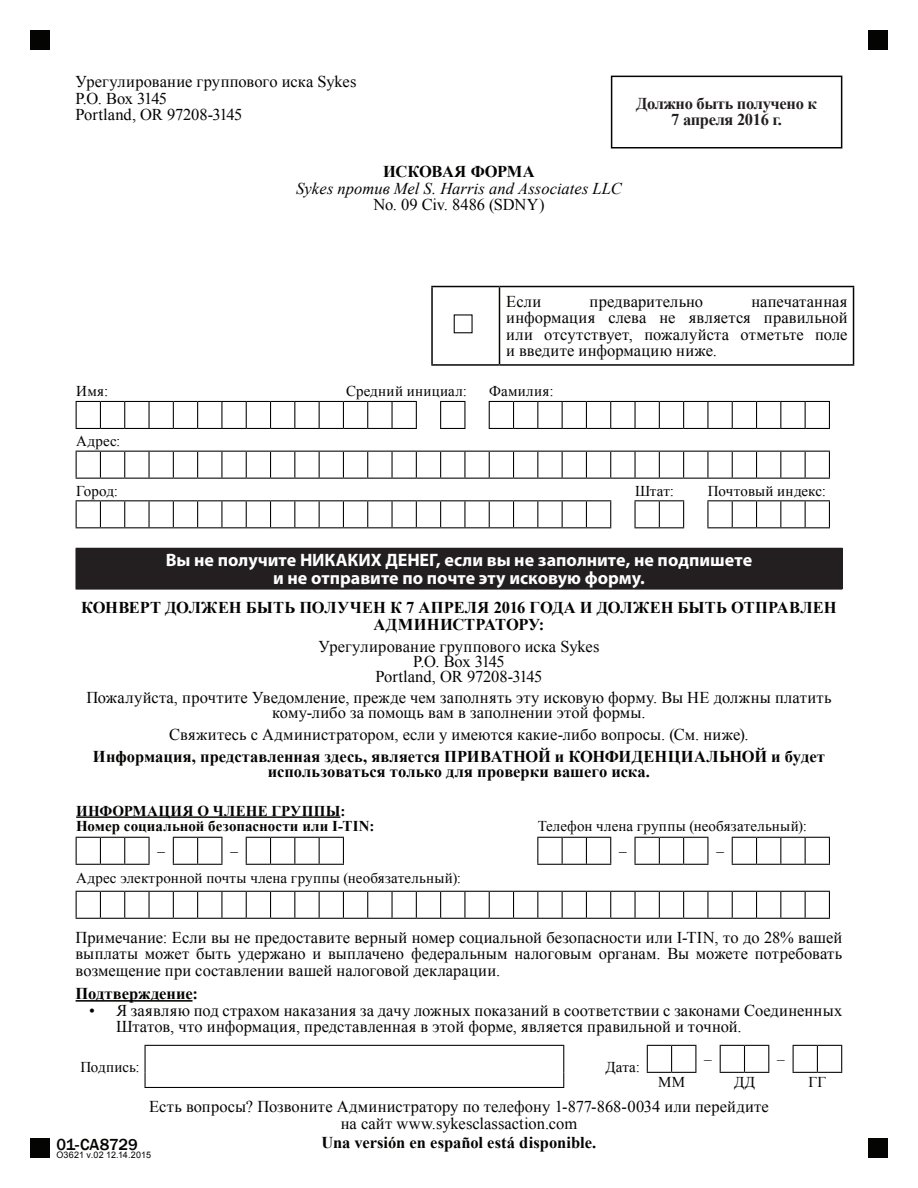
<style>
.page{position:relative;width:918px;height:1188px;background:#fff}
.page>*{position:absolute;margin:0;border:0;box-sizing:border-box;transform-origin:0 0}
.t1{font:700 18px/18px "Myriad Pro";color:#fff;text-align:center}
.t2{font:16.5px/16.5px "Times New Roman";letter-spacing:.005em;color:#040503;text-align:center}
.t3{font:700 16.5px/16.5px "Times New Roman";color:#040503;text-align:center}
.t4{font:italic 16.5px "Times New Roman";letter-spacing:.005em;color:#040503}
.t5{font:700 16.5px/16.5px "Times New Roman";letter-spacing:-.02em;color:#231f20;text-align:center}
.t6{font:700 16.5px "Times New Roman";letter-spacing:-.02em;color:#040503}
.t7{font:500 16.5px "Franklin Gothic";letter-spacing:-.005em;color:#040503}
.t8{font:15px "Times New Roman";letter-spacing:.01em;color:#040503}
.t9{font:700 15px/15px "Times New Roman";letter-spacing:.01em;color:#040503}
.t10{font:15px "Times New Roman";color:#231f20}
.t11{font:9px "Arial";letter-spacing:.01em;color:#040503}
</style>
<div class="page">
<div style="left:30px;top:30px;width:20px;height:20px;background:#040503"></div>
<div style="left:868px;top:30px;width:20px;height:20px;background:#040503"></div>
<div style="left:30px;top:1138px;width:20px;height:20px;background:#040503"></div>
<div style="left:868px;top:1138px;width:20px;height:20px;background:#040503"></div>
<hr style="left:76px;top:1000px;width:117px;height:2px;background:#040503">
<svg style="left:76px;top:451px;width:754px;height:28px"></svg>
<svg style="left:634px;top:500px;width:50px;height:28px"></svg>
<svg style="left:707px;top:500px;width:123px;height:28px"></svg>
<svg style="left:76px;top:500px;width:535px;height:28px"></svg>
<svg style="left:489px;top:401px;width:341px;height:28px"></svg>
<svg style="left:76px;top:401px;width:341px;height:28px"></svg>
<svg style="left:440px;top:401px;width:25px;height:28px"></svg>
<div style="left:76px;top:548px;width:766px;height:41px;background:#231f20"></div>
<hr style="left:842px;top:549px;width:1px;height:40px;background:#231f20">
<hr style="left:76px;top:589px;width:766px;height:1px;background:#231f20">
<svg style="left:634px;top:837px;width:74px;height:28px"></svg>
<svg style="left:732px;top:837px;width:98px;height:28px"></svg>
<svg style="left:537px;top:837px;width:74px;height:28px"></svg>
<hr style="left:634px;top:838px;width:2px;height:26px;background:#040503">
<svg style="left:76px;top:891px;width:754px;height:28px"></svg>
<svg style="left:76px;top:837px;width:74px;height:28px"></svg>
<svg style="left:173px;top:837px;width:49px;height:28px"></svg>
<svg style="left:246px;top:837px;width:98px;height:28px"></svg>
<hr style="left:76px;top:816px;width:264px;height:2px;background:#040503">
<hr style="left:145px;top:1087px;width:419px;height:1px;background:#040503">
<hr style="left:145px;top:1045px;width:419px;height:1px;background:#040503">
<svg style="left:145px;top:1046px;width:1px;height:41px"></svg>
<svg style="left:563px;top:1046px;width:1px;height:41px"></svg>
<svg style="left:720px;top:1045px;width:49px;height:28px"></svg>
<svg style="left:793px;top:1045px;width:49px;height:28px"></svg>
<svg style="left:647px;top:1045px;width:49px;height:28px"></svg>
<div style="left:611px;top:76px;width:231px;height:72px;border:2px solid #040503"></div>
<hr style="left:431px;top:286px;width:68px;height:1px;background:#040503">
<hr style="left:431px;top:287px;width:2px;height:77px;background:#040503">
<hr style="left:500px;top:286px;width:354px;height:1px;background:#040503">
<hr style="left:499px;top:287px;width:1px;height:77px;background:#040503">
<hr style="left:853px;top:287px;width:1px;height:77px;background:#040503">
<hr style="left:431px;top:364px;width:68px;height:2px;background:#040503">
<hr style="left:500px;top:364px;width:354px;height:2px;background:#040503">
<div style="left:454px;top:314px;width:19px;height:19px;border:1px solid #040503"></div>
<p class="t2" style="left:76px;top:73px;width:282px;text-align:left">Урегулирование группового иска Sykes<br>P.O. Box 3145<br>Portland, OR 97208-3145</p>
<p class="t5" style="left:636px;top:94px;width:182px">Должно быть получено к<br>7 апреля 2016 г.</p>
<p class="t6" style="left:383px;top:160px;width:153px">ИСКОВАЯ ФОРМА</p>
<p class="t4" style="left:296px;top:177px;width:327px">Sykes против Mel S. Harris and Associates LLC</p>
<p class="t2" style="left:373px;top:196px;width:173px">No. 09 Civ. 8486 (SDNY)</p>
<p class="t2" style="left:506px;top:293px;width:37px">Если</p>
<p class="t2" style="left:589px;top:293px;width:115px">предварительно</p>
<p class="t2" style="left:506px;top:293px;width:343px;text-align:justify;text-indent:245px">напечатанная информация слева не является правильной или отсутствует, пожалуйста отметьте поле и введите информацию ниже.</p>
<p class="t8" style="left:76px;top:381px;width:34px">Имя:</p>
<p class="t8" style="left:346px;top:381px;width:122px">Средний инициал:</p>
<p class="t8" style="left:489px;top:381px;width:66px">Фамилия:</p>
<p class="t8" style="left:76px;top:431px;width:46px">Адрес:</p>
<p class="t8" style="left:76px;top:481px;width:43px">Город:</p>
<p class="t8" style="left:635px;top:481px;width:41px">Штат:</p>
<p class="t8" style="left:708px;top:481px;width:120px">Почтовый индекс:</p>
<p class="t1" style="left:166px;top:551px;width:588px">Вы не получите НИКАКИХ ДЕНЕГ, если вы не заполните, не подпишете и не отправите по почте эту исковую форму.</p>
<p class="t3" style="left:81px;top:599px;width:757px">КОНВЕРТ ДОЛЖЕН БЫТЬ ПОЛУЧЕН К 7 АПРЕЛЯ 2016 ГОДА И ДОЛЖЕН БЫТЬ ОТПРАВЛЕН<br>АДМИНИСТРАТОРУ:</p>
<p class="t2" style="left:319px;top:638px;width:282px;line-height:15px">Урегулирование группового иска Sykes<br>P.O. Box 3145<br>Portland, OR 97208-3145</p>
<p class="t2" style="left:86px;top:690px;width:747px;line-height:15px">Пожалуйста, прочтите Уведомление, прежде чем заполнять эту исковую форму. Вы НЕ должны платить кому-либо за помощь вам в заполнении этой формы.</p>
<p class="t2" style="left:169px;top:726px;width:581px">Свяжитесь с Администратором, если у имеются какие-либо вопросы. (См. ниже).</p>
<p class="t3" style="left:93px;top:749px;width:734px;line-height:15px">Информация, представленная здесь, является ПРИВАТНОЙ и КОНФИДЕНЦИАЛЬНОЙ и будет использоваться только для проверки вашего иска.</p>
<p class="t9" style="left:76px;top:803px;width:300px">ИНФОРМАЦИЯ О ЧЛЕНЕ ГРУППЫ:<br>Номер социальной безопасности или I-TIN:</p>
<p class="t8" style="left:538px;top:815px;width:271px">Телефон члена группы (необязательный):</p>
<p class="t8" style="left:157px;top:841px;width:9px">–</p>
<p class="t8" style="left:230px;top:841px;width:9px">–</p>
<p class="t8" style="left:619px;top:841px;width:9px">–</p>
<p class="t8" style="left:716px;top:841px;width:9px">–</p>
<p class="t8" style="left:76px;top:868px;width:386px">Адрес электронной почты члена группы (необязательный):</p>
<p class="t2" style="left:76px;top:929px;width:768px;text-align:justify">Примечание: Если вы не предоставите верный номер социальной безопасности или I-TIN, то до 28% вашей выплаты может быть удержано и выплачено федеральным налоговым органам. Вы можете потребовать возмещение при составлении вашей налоговой декларации.</p>
<p class="t3" style="left:76px;top:985px;width:124px">Подтверждение:</p>
<p class="t2" style="left:116px;top:1002px;width:728px;text-align:left;text-indent:-27px">• Я заявляю под страхом наказания за дачу ложных показаний в соответствии с законами Соединенных<br>Штатов, что информация, представленная в этой форме, является правильной и точной.</p>
<p class="t8" style="left:80px;top:1057px;width:61px">Подпись:</p>
<p class="t8" style="left:605px;top:1057px;width:36px">Дата:</p>
<p class="t10" style="left:704px;top:1049px;width:9px">–</p>
<p class="t10" style="left:777px;top:1049px;width:9px">–</p>
<p class="t8" style="left:658px;top:1072px;width:29px">ММ</p>
<p class="t8" style="left:734px;top:1072px;width:22px">ДД</p>
<p class="t8" style="left:809px;top:1072px;width:19px">ГГ</p>
<p class="t2" style="left:149px;top:1098px;width:621px">Есть вопросы? Позвоните Администратору по телефону 1-877-868-0034 или перейдите на сайт www.sykesclassaction.com</p>
<p class="t3" style="left:322px;top:1134px;width:276px">Una versión en español está disponible.</p>
<p class="t7" style="left:56px;top:1134px;width:83px">01-CA8729</p>
<p class="t11" style="left:56px;top:1149px;width:96px">O3621 v.02 12.14.2015</p>
</div>
